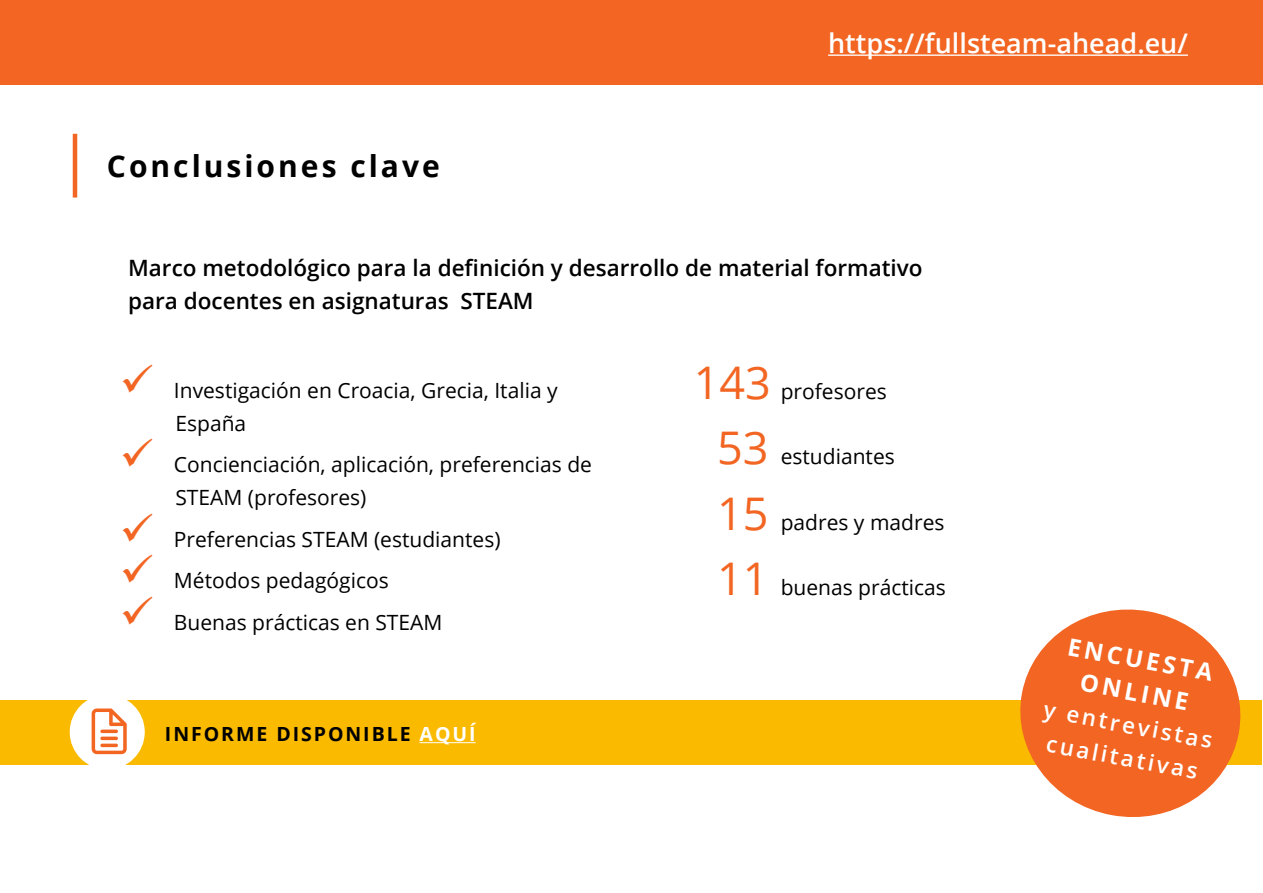
<style>
.page{position:relative;width:1263px;height:893px;background:#fff}
.page>*{position:absolute;margin:0;border:0;box-sizing:border-box;transform-origin:0 0}
.t1{font:700 30px "Open Sans";letter-spacing:.1em;color:#000}
.t2{font:600 27px "Open Sans";color:#fff}
.t3{font:700 24px/33px "Open Sans";color:#fff;text-align:center}
.t4{font:600 22.5px/33px "Open Sans";color:#000}
.t5{font:600 22.5px/33px "Open Sans";color:#fff;text-align:center}
.t6{font:21px/33px "Open Sans";color:#000}
.t7{font:700 19.5px "Open Sans";letter-spacing:.1em;color:#000}
.s1{color:#f26522}
.s2{color:#fff}
.s3{font-size:45px;color:#f26522}
</style>
<div class="page">
<div style="left:1px;top:700px;width:1261px;height:65px;background:#faba00"></div>
<div style="left:0;top:0;width:1263px;height:85px;background:#f26522"></div>
<hr style="left:73px;top:134px;width:4px;height:64px;background:#f26522">
<svg style="left:1020px;top:609px;width:221px;height:208px;fill:#f26522"></svg>
<div style="left:70px;top:694px;width:75px;height:75px;background:#fff;border-radius:50%"></div>
<svg style="left:92px;top:708px;width:35px;height:46px"></svg>
<hr style="left:420px;top:742px;width:56px;height:1px;background:#fff">
<hr style="left:828px;top:54px;width:360px;height:2px;background:#fff">
<h1 class="t1" style="left:107px;top:145px;width:334px">Conclusiones clave</h1>
<p class="t2" style="left:828px;top:25px;width:361px">https://fullsteam-ahead.eu/</p>
<p class="t4" style="left:128px;top:251px;width:796px">Marco metodológico para la definición y desarrollo de material formativo para docentes en asignaturas STEAM</p>
<p class="t6" style="left:175px;top:373px;width:384px;text-indent:-55px"><span class="s1">✓</span> Investigación en Croacia, Grecia, Italia y<br>España</p>
<p class="t6" style="left:175px;top:447px;width:418px;text-indent:-55px"><span class="s1">✓</span> Concienciación, aplicación, preferencias de<br>STEAM (profesores)</p>
<p class="t6" style="left:120px;top:522px;width:382px"><span class="s1">✓</span> Preferencias STEAM (estudiantes)</p>
<p class="t6" style="left:120px;top:563px;width:270px"><span class="s1">✓</span> Métodos pedagógicos</p>
<p class="t6" style="left:120px;top:605px;width:324px"><span class="s1">✓</span> Buenas prácticas en STEAM</p>
<p class="t7" style="left:165px;top:720px;width:312px">INFORME DISPONIBLE <span class="s2">AQUÍ</span></p>
<p class="t6" style="left:694px;top:374px;width:195px"><span class="s3">143</span> profesores</p>
<p class="t6" style="left:717px;top:439px;width:179px"><span class="s3">53</span> estudiantes</p>
<p class="t6" style="left:717px;top:505px;width:229px"><span class="s3">15</span> padres y madres</p>
<p class="t6" style="left:717px;top:570px;width:230px"><span class="s3">11</span> buenas prácticas</p>
<p class="t3" style="left:1071px;top:629px;width:149px;rotate:11deg">ENCUESTA<br>ONLINE</p>
<p class="t5" style="left:1047px;top:693px;width:173px;rotate:10deg">y entrevistas cualitativas</p>
</div>
